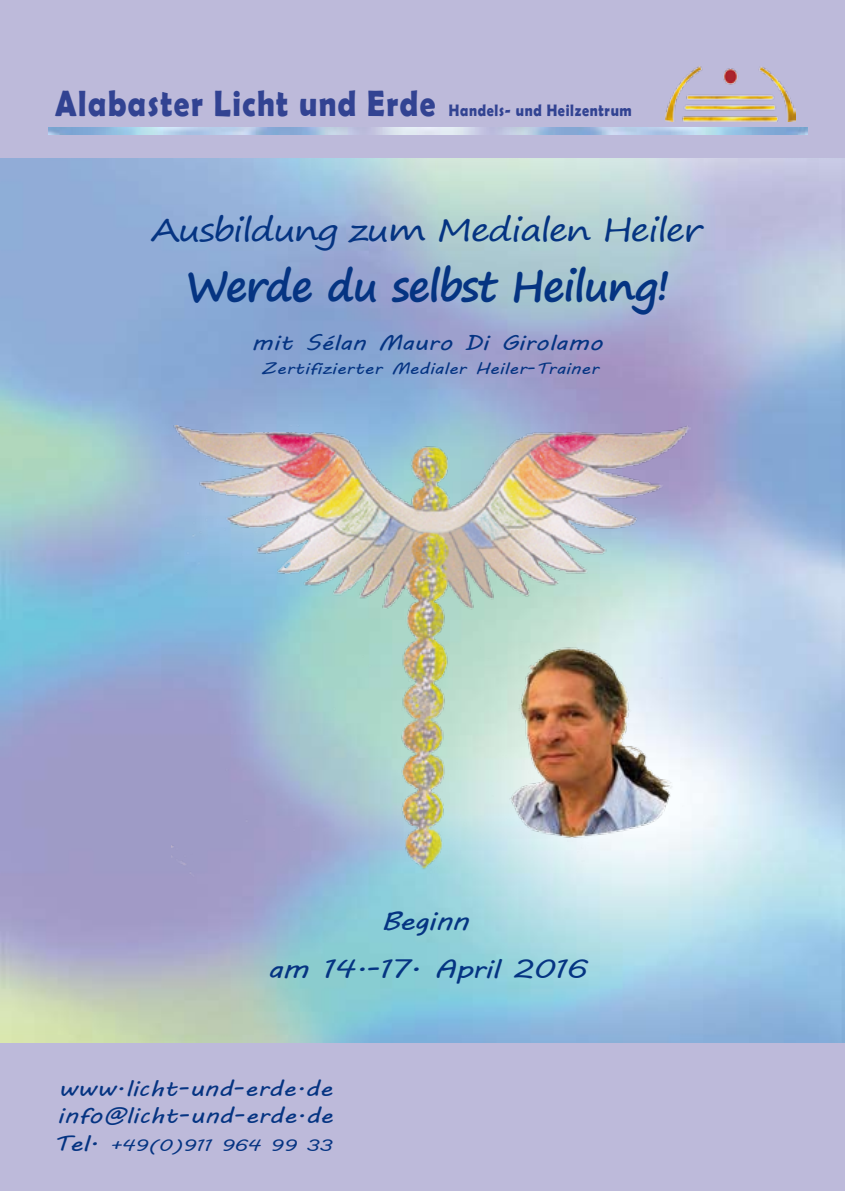
<style>
.page{position:relative;width:845px;height:1191px;background:#fff}
.page>*{position:absolute;margin:0;border:0;box-sizing:border-box;transform-origin:0 0}
.t1{font:700 41.6px "Segoe Print";letter-spacing:-.035em;color:#053482}
.t2{font:31px "Segoe Print";letter-spacing:-.05em;color:#053482;scale:1.2 1}
.t3{font:26px "MV Boli";letter-spacing:-.025em;color:#053482;scale:1.2 1}
.t4{font:21.6px "MV Boli";color:#053482;scale:1.2 1}
.t5{font:21px "MV Boli";color:#053482;scale:1.2 1}
.t6{font:700 16.6px "Berlin Sans FB Demi";letter-spacing:.05em;color:#324392;scale:.85 1}
.t7{font:16.2px "MV Boli";letter-spacing:-.01em;color:#053482;scale:1.23 1}
.t8{font:16px "MV Boli";color:#053482;scale:1.2 1}
.s1{font-size:36.6px}
.s2{font-size:21.6px}
</style>
<div class="page">
<div style="left:0;top:0;width:845px;height:157px;background:#bdbada"></div>
<div style="left:0;top:1044px;width:845px;height:147px;background:#bdbada"></div>
<img style="left:171px;top:425px;width:520px;height:453px">
<img style="left:468px;top:630px;width:214px;height:228px">
<img style="left:49px;top:128px;width:759px;height:6px">
<img style="left:665px;top:66px;width:130px;height:55px">
<p class="t6" style="left:55px;top:100px;width:680px"><span class="s1">Alabaster Licht und Erde</span> Handels- und Heilzentrum</p>
<h2 class="t2" style="left:151px;top:202px;width:461px">Ausbildung zum Medialen Heiler</h2>
<h1 class="t1" style="left:186px;top:248px;width:486px">Werde du selbst Heilung!</h1>
<p class="t5" style="left:251px;top:328px;width:294px">mit Sélan Mauro Di Girolamo</p>
<p class="t8" style="left:260px;top:358px;width:283px">Zertifizierter Medialer Heiler-Trainer</p>
<h3 class="t3" style="left:381px;top:903px;width:75px">Beginn</h3>
<h3 class="t3" style="left:267px;top:951px;width:268px">am 14.-17. April 2016</h3>
<h3 class="t4" style="left:58px;top:1073px;width:230px">www.licht-und-erde.de</h3>
<h3 class="t4" style="left:57px;top:1100px;width:231px">info@licht-und-erde.de</h3>
<p class="t7" style="left:53px;top:1134px;width:229px"><span class="s2">Tel.</span> +49(0)911 964 99 33</p>
</div>
